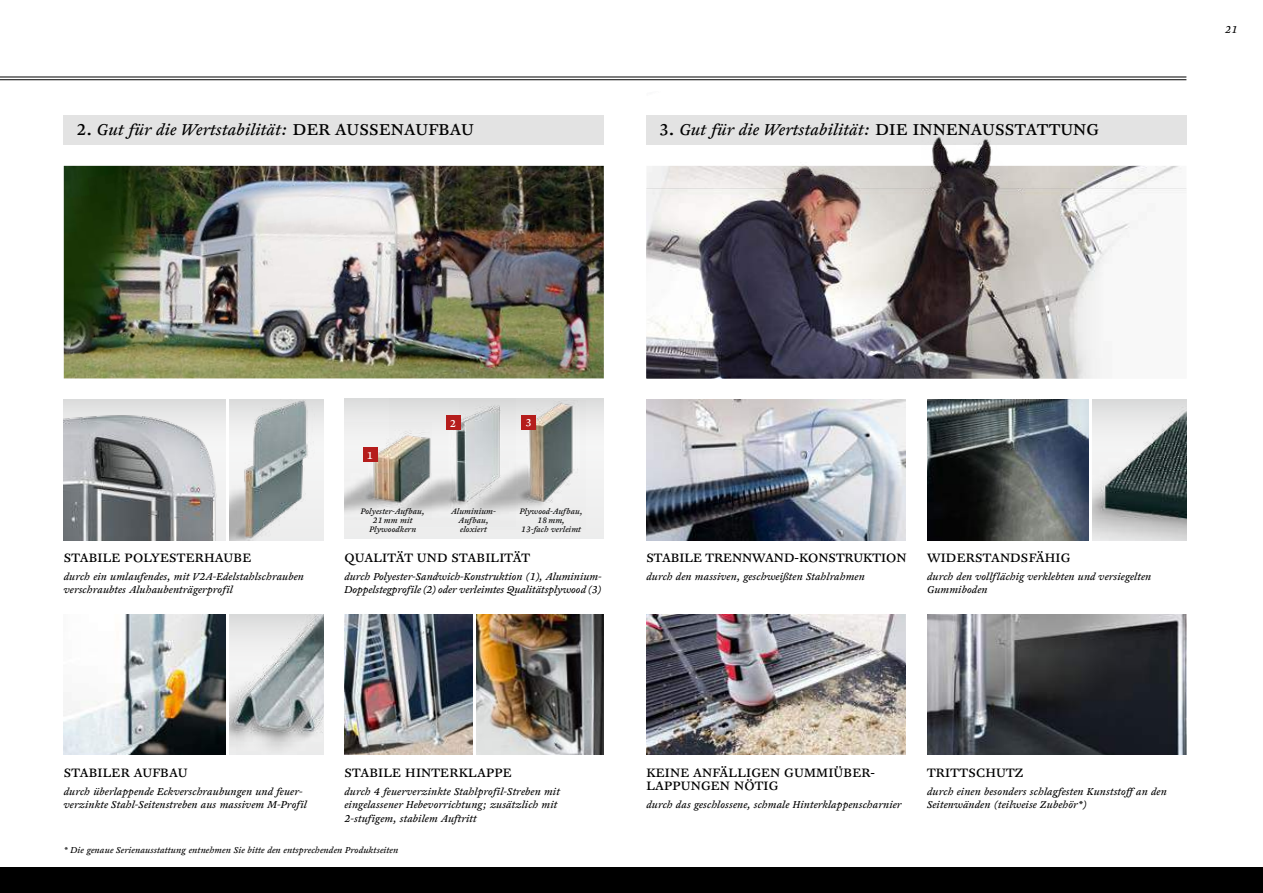
<style>
.page{position:relative;width:1263px;height:893px;background:#fff}
.page>*{position:absolute;margin:0;border:0;box-sizing:border-box;transform-origin:0 0}
.t1{font:italic 16.5px "Clifford Six Offc";color:#000}
.t2{font:12.75px/13.5px "Clifford Six Offc";letter-spacing:.015em;color:#000}
.t3{font:italic 10.5px/13.5px "Clifford Six Offc";color:#000}
.t4{font:10.5px "Clifford Six Offc";color:#fff}
.t5{font:italic 9px "Clifford Six Offc";color:#000}
.t6{font:italic 8.25px/9px "Clifford Six Offc";color:#000;text-align:center}
.s1{font-style:normal}
</style>
<div class="page">
<div style="left:0;top:867px;width:1263px;height:26px;background:#000"></div>
<hr style="left:0;top:77px;width:1186px;height:1px;background:#000">
<hr style="left:0;top:79px;width:1186px;height:1px;background:#000">
<img style="left:476px;top:614px;width:128px;height:141px">
<img style="left:927px;top:400px;width:162px;height:140px">
<img style="left:1093px;top:400px;width:93px;height:140px">
<img style="left:927px;top:614px;width:259px;height:141px">
<img style="left:230px;top:614px;width:93px;height:141px">
<img style="left:64px;top:400px;width:161px;height:140px">
<div style="left:230px;top:400px;width:93px;height:140px;background:linear-gradient(to bottom,#ededed,#f2f2f2)"></div>
<img style="left:230px;top:400px;width:86px;height:140px">
<img style="left:64px;top:166px;width:540px;height:212px">
<img style="left:64px;top:614px;width:161px;height:141px">
<img style="left:646px;top:400px;width:260px;height:140px">
<img style="left:344px;top:614px;width:128px;height:141px">
<img style="left:646px;top:614px;width:260px;height:141px">
<div style="left:64px;top:115px;width:540px;height:30px;background:#e3e3e3"></div>
<svg style="left:344px;top:398px;width:260px;height:141px"></svg>
<img style="left:390px;top:398px;width:125px;height:128px">
<img style="left:344px;top:423px;width:88px;height:96px">
<img style="left:459px;top:401px;width:127px;height:128px">
<img style="left:646px;top:115px;width:540px;height:263px">
<div style="left:363px;top:447px;width:15px;height:15px;background:#b51d1c"></div>
<div style="left:446px;top:415px;width:14px;height:15px;background:#b51d1c"></div>
<div style="left:521px;top:415px;width:15px;height:14px;background:#b51d1c"></div>
<h1 class="t1" style="left:77px;top:120px;width:399px"><span class="s1">2.</span> Gut für die Wertstabilität: <span class="s1">DER AUSSENAUFBAU</span></h1>
<h1 class="t1" style="left:659px;top:120px;width:441px"><span class="s1">3.</span> Gut für die Wertstabilität: <span class="s1">DIE INNENAUSSTATTUNG</span></h1>
<p class="t3" style="left:1225px;top:23px;width:14px">21</p>
<p class="t2" style="left:64px;top:552px;width:189px">STABILE POLYESTERHAUBE</p>
<p class="t3" style="left:64px;top:570px;width:242px">durch ein umlaufendes, mit V2A-Edelstahlschrauben verschraubtes Aluhaubenträgerprofil</p>
<p class="t4" style="left:367px;top:449px;width:8px">1</p>
<p class="t6" style="left:361px;top:507px;width:65px">Polyester-Aufbau,<br>21 mm mit<br>Plywoodkern</p>
<p class="t4" style="left:450px;top:418px;width:8px">2</p>
<p class="t4" style="left:526px;top:417px;width:8px">3</p>
<p class="t6" style="left:451px;top:507px;width:47px">Aluminium-<br>Aufbau, eloxiert</p>
<p class="t6" style="left:520px;top:507px;width:64px">Plywood-Aufbau,<br>18 mm,<br>13-fach verleimt</p>
<p class="t2" style="left:344px;top:552px;width:187px">QUALITÄT UND STABILITÄT</p>
<p class="t3" style="left:344px;top:570px;width:259px">durch Polyester-Sandwich-Konstruktion (1), Aluminium-<br>Doppelstegprofile (2) oder verleimtes Qualitätsplywood (3)</p>
<p class="t2" style="left:646px;top:552px;width:262px">STABILE TRENNWAND-KONSTRUKTION</p>
<p class="t3" style="left:646px;top:570px;width:220px">durch den massiven, geschweißten Stahlrahmen</p>
<p class="t2" style="left:927px;top:552px;width:145px">WIDERSTANDSFÄHIG</p>
<p class="t3" style="left:927px;top:570px;width:226px">durch den vollflächig verklebten und versiegelten<br>Gummiboden</p>
<p class="t2" style="left:64px;top:767px;width:125px">STABILER AUFBAU</p>
<p class="t3" style="left:64px;top:785px;width:245px">durch überlappende Eckverschraubungen und feuer&shy;verzinkte Stahl-Seitenstreben aus massivem M-Profil</p>
<p class="t2" style="left:344px;top:767px;width:169px">STABILE HINTERKLAPPE</p>
<p class="t3" style="left:344px;top:785px;width:217px">durch 4 feuerverzinkte Stahlprofil-Streben mit eingelassener Hebevorrichtung; zusätzlich mit<br>2-stufigem, stabilem Auftritt</p>
<p class="t5" style="left:64px;top:844px;width:336px">* Die genaue Serienausstattung entnehmen Sie bitte den entsprechenden Produktseiten</p>
<p class="t2" style="left:646px;top:767px;width:230px">KEINE ANFÄLLIGEN GUMMIÜBER-<br>LAPPUNGEN NÖTIG</p>
<p class="t3" style="left:646px;top:798px;width:257px">durch das geschlossene, schmale Hinterklappenscharnier</p>
<p class="t2" style="left:927px;top:767px;width:98px">TRITTSCHUTZ</p>
<p class="t3" style="left:927px;top:785px;width:241px">durch einen besonders schlagfesten Kunststoff an den<br>Seitenwänden (teilweise Zubehör*)</p>
</div>
